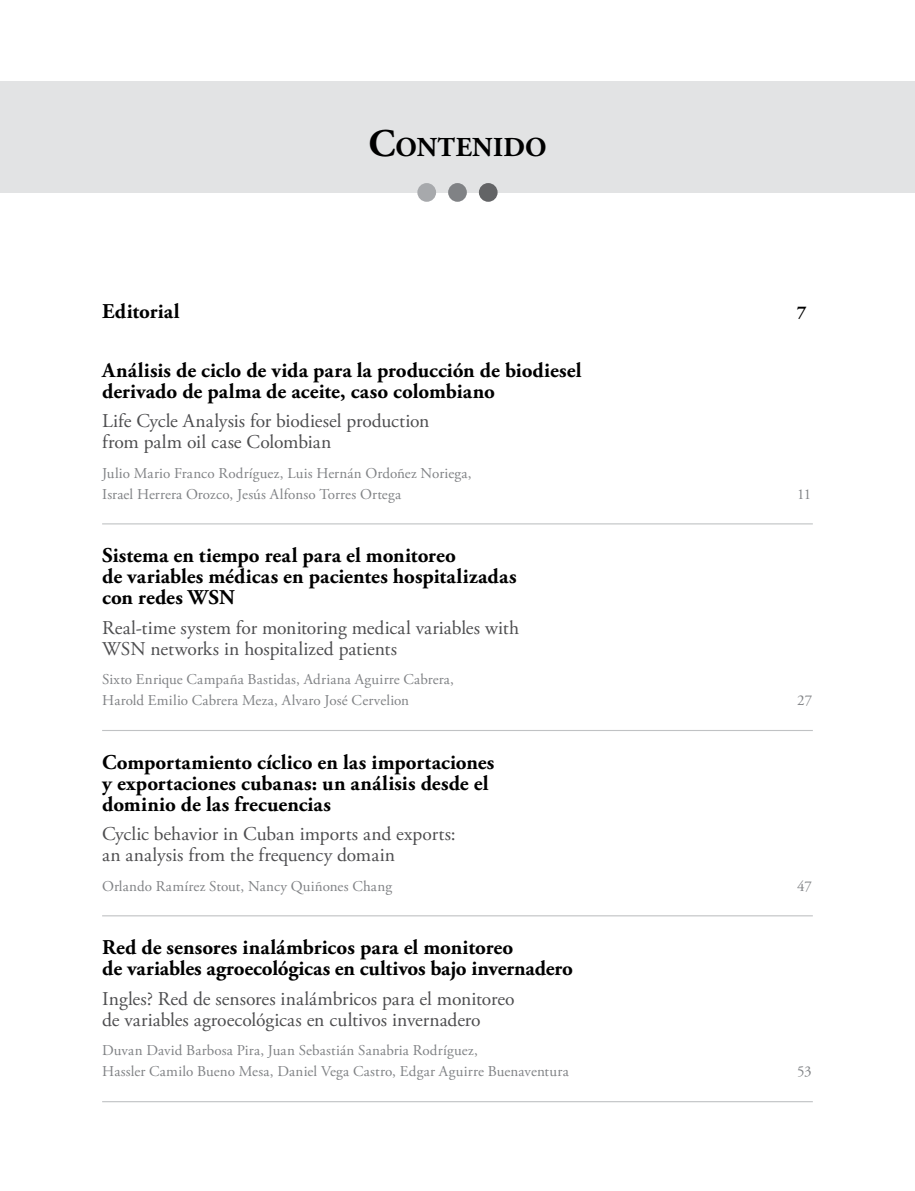
<style>
.page{position:relative;width:915px;height:1191px;background:#fff}
.page>*{position:absolute;margin:0;border:0;box-sizing:border-box;transform-origin:0 0}
.t1{font:700 27.3px "Adobe Garamond Pro";letter-spacing:.015em;color:#000}
.t2{font:700 21px/21px "Adobe Garamond Pro";color:#000}
.t3{font:19.5px/21px "Adobe Garamond Pro";color:#4d4d4f}
.t4{font:700 18px "Adobe Garamond Pro";color:#000}
.t5{font:15px/21px "Adobe Garamond Pro";letter-spacing:.01em;color:#808285}
.s1{font-size:39px}
</style>
<div class="page">
<div style="left:0;top:81px;width:914px;height:111px;background:#e2e3e4"></div>
<div style="left:478px;top:183px;width:19px;height:19px;background:#636466;border-radius:50%"></div>
<div style="left:448px;top:183px;width:18px;height:19px;background:#808285;border-radius:50%"></div>
<div style="left:417px;top:183px;width:19px;height:19px;background:#a7a9ac;border-radius:50%"></div>
<hr style="left:102px;top:523px;width:710px;height:1px;background:#c0c2c4">
<hr style="left:102px;top:730px;width:710px;height:1px;background:#c0c2c4">
<hr style="left:102px;top:915px;width:710px;height:1px;background:#c0c2c4">
<hr style="left:102px;top:1101px;width:710px;height:1px;background:#c0c2c4">
<h1 class="t1" style="left:368px;top:131px;width:180px"><span class="s1">C</span>ONTENIDO</h1>
<p class="t2" style="left:102px;top:301px;width:79px">Editorial</p>
<p class="t4" style="left:797px;top:301px;width:11px">7</p>
<p class="t2" style="left:102px;top:360px;width:480px">Análisis de ciclo de vida para la producción de biodiesel derivado de palma de aceite, caso colombiano</p>
<p class="t3" style="left:102px;top:411px;width:329px">Life Cycle Analysis for biodiesel production from palm oil case Colombian</p>
<p class="t5" style="left:102px;top:463px;width:371px">Julio Mario Franco Rodríguez, Luis Hernán Ordoñez Noriega,<br>Israel Herrera Orozco, Jesús Alfonso Torres Ortega</p>
<p class="t2" style="left:102px;top:545px;width:416px">Sistema en tiempo real para el monitoreo<br>de variables médicas en pacientes hospitalizadas con redes WSN</p>
<p class="t3" style="left:102px;top:618px;width:418px">Real-time system for monitoring medical variables with<br>WSN networks in hospitalized patients</p>
<p class="t5" style="left:102px;top:669px;width:353px">Sixto Enrique Campaña Bastidas, Adriana Aguirre Cabrera,<br>Harold Emilio Cabrera Meza, Alvaro José Cervelion</p>
<p class="t5" style="left:797px;top:484px;width:15px">11</p>
<p class="t5" style="left:797px;top:690px;width:16px">27</p>
<p class="t2" style="left:102px;top:752px;width:394px">Comportamiento cíclico en las importaciones y exportaciones cubanas: un análisis desde el dominio de las frecuencias</p>
<p class="t3" style="left:102px;top:824px;width:355px">Cyclic behavior in Cuban imports and exports: an analysis from the frequency domain</p>
<p class="t5" style="left:102px;top:876px;width:291px">Orlando Ramírez Stout, Nancy Quiñones Chang</p>
<p class="t5" style="left:797px;top:876px;width:16px">47</p>
<p class="t2" style="left:102px;top:937px;width:472px">Red de sensores inalámbricos para el monitoreo<br>de variables agroecológicas en cultivos bajo invernadero</p>
<p class="t3" style="left:102px;top:989px;width:414px">Ingles? Red de sensores inalámbricos para el monitoreo de variables agroecológicas en cultivos invernadero</p>
<p class="t5" style="left:102px;top:1040px;width:468px">Duvan David Barbosa Pira, Juan Sebastián Sanabria Rodríguez,<br>Hassler Camilo Bueno Mesa, Daniel Vega Castro, Edgar Aguirre Buenaventura</p>
<p class="t5" style="left:797px;top:1061px;width:16px">53</p>
</div>
